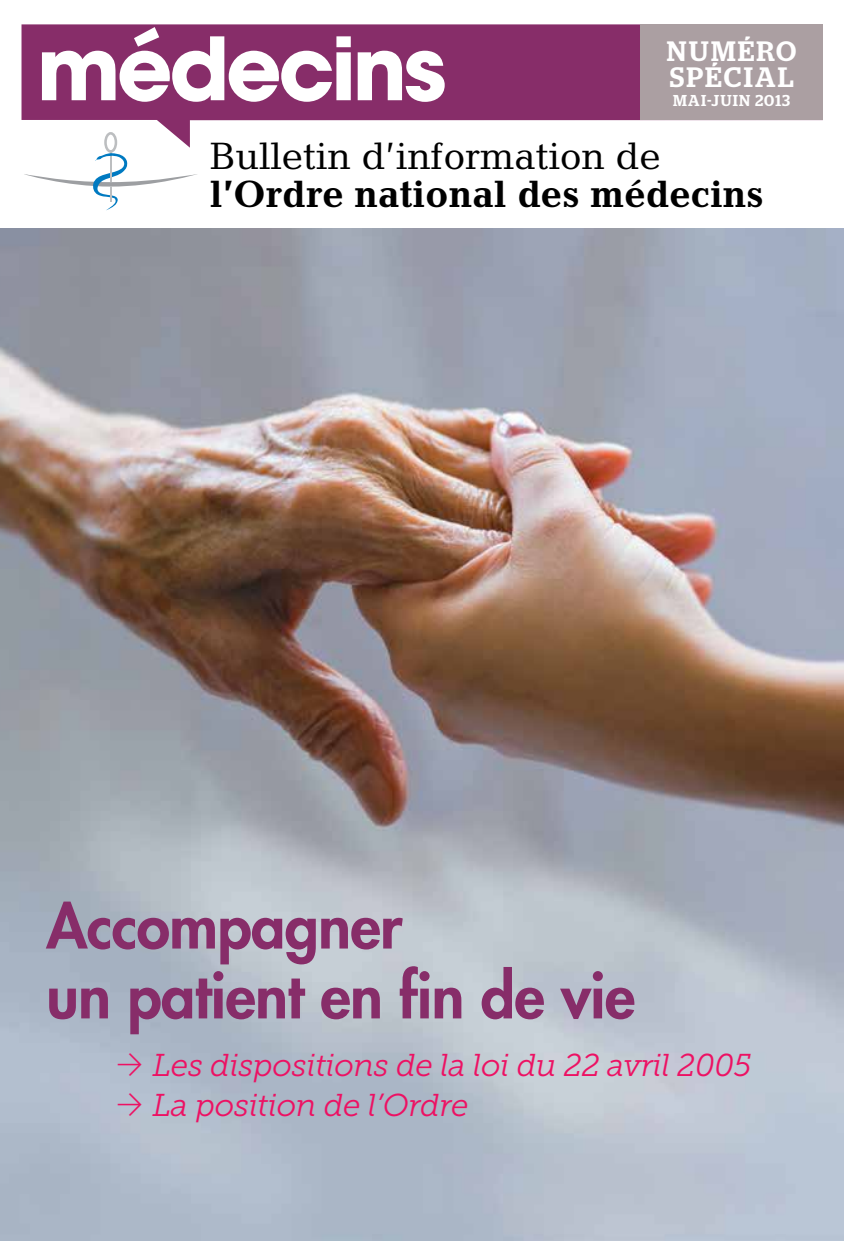
<style>
.page{position:relative;width:844px;height:1241px;background:#fff}
.page>*{position:absolute;margin:0;border:0;box-sizing:border-box;transform-origin:0 0}
.t1{font:700 86.27px "ITC Avant Garde Std";letter-spacing:-.04em;color:#fff}
.t2{font:800 60.73px/69.8px "Futura Std";letter-spacing:-.01em;color:#872d69}
.t3{font:700 38.5px "Candida";color:#000}
.t4{font:38.5px "Candida";color:#000}
.t5{font:italic 31.5px/40.2px "Museo Slab 300";letter-spacing:-.01em;color:#ed1163}
.t6{font:500 28px/26.2px "Stag";letter-spacing:.08em;color:#fff}
.t7{font:500 15.75px "Stag";letter-spacing:.08em;color:#fff}
.s1{font-family:"Flesh Plain";font-style:normal}
</style>
<div class="page">
<svg style="left:21px;top:24px;width:801px;height:124px;fill:#872d69"></svg>
<div style="left:104px;top:132px;width:13px;height:21px;border:3px solid #bcbec0;border-radius:50%"></div>
<svg style="left:24px;top:150px;width:173px;height:60px"></svg>
<div style="left:640px;top:24px;width:182px;height:96px;background:#ab9fa2"></div>
<img style="left:0;top:228px;width:843px;height:1012px">
<h1 class="t1" style="left:37px;top:12px;width:411px">médecins</h1>
<p class="t6" style="left:666px;top:37px;width:131px">NUMÉRO<br>SPÉCIAL</p>
<p class="t7" style="left:673px;top:91px;width:118px">MAI-JUIN 2013</p>
<p class="t4" style="left:210px;top:133px;width:452px">Bulletin d’information de</p>
<p class="t3" style="left:210px;top:172px;width:555px">l’Ordre national des médecins</p>
<h2 class="t2" style="left:46px;top:891px;width:590px">Accompagner<br>un patient en fin de vie</h2>
<p class="t5" style="left:114px;top:1045px;width:638px"><span class="s1">a</span> Les dispositions de la loi du 22 avril 2005 <span class="s1">a</span> La position de l’Ordre</p>
</div>
